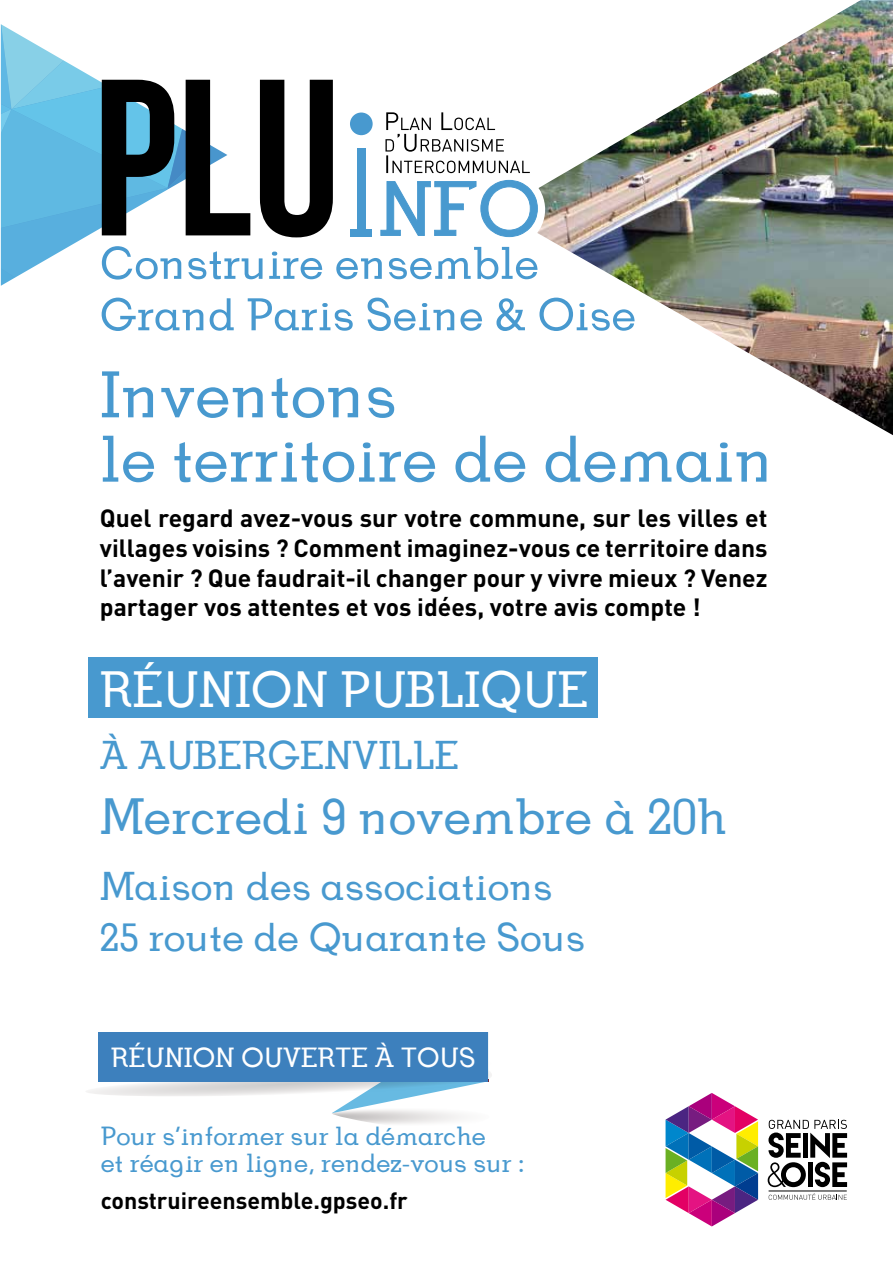
<style>
.page{position:relative;width:893px;height:1263px;background:#fff}
.page>*{position:absolute;margin:0;border:0;box-sizing:border-box;transform-origin:0 0}
.t1{font:63.6px/64.3px "BDP Old Neo Regular";color:#4899cf}
.t2{font:49.5px "BDP Old Neo Regular";color:#4899cf}
.t3{font:49.5px "BDP Old Neo Regular";color:#fff}
.t4{font:39px/51px "BDP Old Neo Regular";color:#4899cf}
.t5{font:26.85px "BDP Old Neo Regular";color:#fff}
.t6{font:25.5px/26.5px "BDP Old Neo Regular";color:#4899cf}
.t7{font:700 24.75px/29.7px "DINOT";color:#000;text-align:justify}
.t8{font:700 23.25px "DINOT";color:#000}
</style>
<div class="page">
<svg style="left:86px;top:1032px;width:406px;height:92px"></svg>
<div style="left:99px;top:1032px;width:389px;height:49px;background:#3d80bd"></div>
<img style="left:635px;top:0;width:258px;height:435px">
<svg style="left:0;top:24px;width:635px;height:694px"></svg>
<svg style="left:768px;top:1120px;width:79px;height:67px"></svg>
<hr style="left:769px;top:1190px;width:78px;height:1px;background:#000">
<svg style="left:769px;top:1193px;width:78px;height:7px"></svg>
<svg style="left:665px;top:1093px;width:93px;height:133px"></svg>
<div style="left:88px;top:658px;width:509px;height:60px;background:#4899cf"></div>
<h1 class="t1" style="left:100px;top:362px;width:675px">Inventons<br>le territoire de demain</h1>
<p class="t7" style="left:100px;top:503px;width:669px">Quel regard avez-vous sur votre commune, sur les villes et villages voisins ? Comment imaginez-vous ce territoire dans l’avenir ? Que faudrait-il changer pour y vivre mieux ? Venez partager vos attentes et vos idées, votre avis compte !</p>
<h2 class="t3" style="left:100px;top:659px;width:490px">RÉUNION PUBLIQUE</h2>
<h3 class="t4" style="left:100px;top:729px;width:360px">À AUBERGENVILLE</h3>
<h2 class="t2" style="left:100px;top:786px;width:629px">Mercredi 9 novembre à 20h</h2>
<h3 class="t4" style="left:100px;top:860px;width:487px">Maison des associations<br>25 route de Quarante Sous</h3>
<p class="t5" style="left:111px;top:1040px;width:366px">RÉUNION OUVERTE À TOUS</p>
<p class="t6" style="left:101px;top:1123px;width:425px">Pour s’informer sur la démarche<br>et réagir en ligne, rendez-vous sur :</p>
<p class="t8" style="left:101px;top:1185px;width:309px">construireensemble.gpseo.fr</p>
</div>
